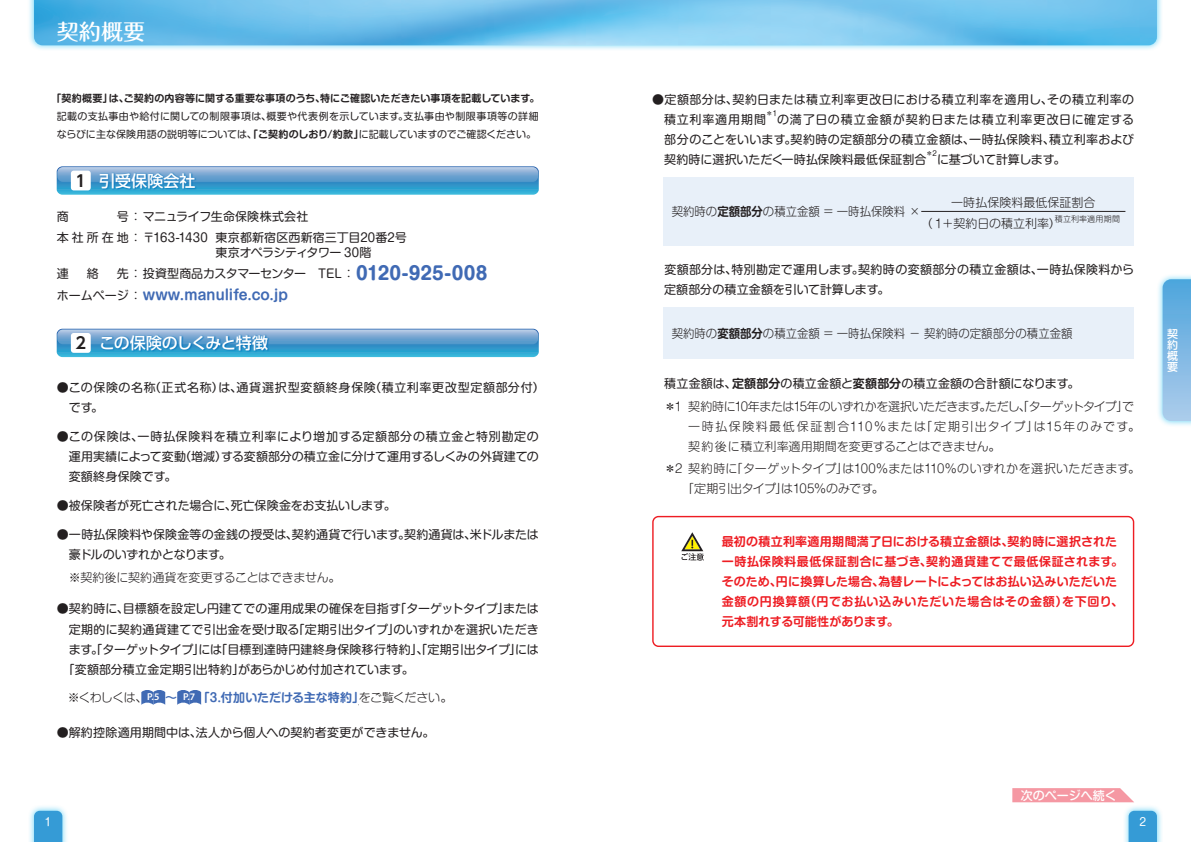
<style>
.page{position:relative;width:1191px;height:842px;background:#fff}
.page>*{position:absolute;margin:0;border:0;box-sizing:border-box;transform-origin:0 0}
.t1{font:500 22px "Maru Fo Pro";letter-spacing:.01em;color:#fff}
.t2{font:500 16px "UD Shin Go Pro";letter-spacing:-.06em;color:#fff}
.t3{font:500 16px "UD Shin Go Pro";letter-spacing:-.01em;color:#fff}
.t4{font:700 14px "Shin M Go Pro De";letter-spacing:-.02em;color:#406ab4}
.t5{font:12px/20px "Shin M Go Pro";letter-spacing:.01em;color:#231f20}
.t6{font:700 12px/20px "Shin M Go Pro De";letter-spacing:.025em;color:#ee1d23}
.t7{font:300 12px/20.7px "Shin M Go Pro";color:#231f20}
.t8{font:300 12px/22.8px "Shin M Go Pro";letter-spacing:-.045em;color:#231f20}
.t9{font:300 12px/20px "Shin M Go Pro";letter-spacing:.07em;color:#231f20}
.t10{font:300 12px "Shin M Go Pro";color:#231f20;scale:.95 1}
.t11{font:12px/20.6px "Shin M Go Pro";letter-spacing:-.035em;color:#231f20}
.t12{font:12px/20px "Shin M Go Pro";letter-spacing:.045em;color:#231f20}
.t13{font:12px/20px "Shin M Go Pro";letter-spacing:.06em;color:#231f20}
.t14{font:700 12px "Shin M Go Pro De";color:#406ab4}
.t15{font:12px "Shin M Go Pro";letter-spacing:-.01em;color:#231f20}
.t16{font:500 12px "Shin M Go Pro";color:#fff}
.t17{font:500 11px/11px "Shin M Go Pro";color:#fff;text-align:justify}
.t18{font:11px "Shin M Go Pro";color:#fff}
.t19{font:10px/18px "Shin M Go Pro";letter-spacing:.02em;color:#231f20}
.t20{font:700 10px "Shin M Go Pro De";letter-spacing:.01em;color:#231f20}
.t21{font:300 8px "Shin M Go Pro";letter-spacing:.025em;color:#231f20}
.t22{font:7.2px "Shin M Go Pro";color:#231f20}
.s1{font-family:"Shin M Go Pro De";font-weight:700}
.s2{font-family:"UD Shin Go Pro De";font-weight:700;color:#231f20}
.s3{font-weight:700;font-size:18px;color:#406ab4}
.s4{font-family:"Shin M Go Pro";font-weight:400;font-size:12px;color:#231f20}
.s5{font-family:"Shin M Go Pro";font-weight:300;color:#231f20}
.s6{font-family:"Myriad Pro";font-weight:600;font-size:10px;color:#fff}
.s7{font-weight:400}
</style>
<div class="page">
<div style="left:28px;top:804px;width:41px;height:38px;background:#40c7f4;opacity:.75"></div>
<svg style="left:34px;top:811px;width:28px;height:31px"></svg>
<div style="left:1122px;top:804px;width:41px;height:38px;background:#40c7f4;opacity:.75"></div>
<svg style="left:1128px;top:811px;width:29px;height:31px"></svg>
<div style="left:28px;top:0;width:1135px;height:52px;background:#40c7f4;opacity:.75"></div>
<img style="left:34px;top:0;width:1123px;height:45px">
<div style="left:1156px;top:273px;width:35px;height:154px;background:#40c7f4;opacity:.75"></div>
<svg style="left:1162px;top:279px;width:29px;height:142px;background:#7fb9e4"></svg>
<svg style="left:57px;top:166px;width:482px;height:29px;background:#5fa8d3"></svg>
<svg style="left:99px;top:172px;width:98px;height:18px;background:#328dc6"></svg>
<div style="left:71px;top:171px;width:20px;height:19px;background:#fff;border-radius:3px"></div>
<svg style="left:57px;top:329px;width:482px;height:28px;background:#5ca8d3"></svg>
<svg style="left:101px;top:334px;width:169px;height:18px;background:#3890c7"></svg>
<div style="left:71px;top:333px;width:20px;height:20px;background:#fff;border-radius:3px"></div>
<svg style="left:141px;top:690px;width:24px;height:15px"></svg>
<svg style="left:177px;top:690px;width:24px;height:15px"></svg>
<div style="left:663px;top:177px;width:471px;height:68px;background:#e8f0f9"></div>
<hr style="left:921px;top:211px;width:204px;height:1px;background:#231f20">
<div style="left:663px;top:308px;width:471px;height:51px;background:#e8f0f9"></div>
<div style="left:652px;top:516px;width:482px;height:131px;border:1px solid #ee1d23;border-radius:6px"></div>
<svg style="left:681px;top:532px;width:23px;height:29px"></svg>
<svg style="left:1012px;top:788px;width:122px;height:14px;background:#f59fa9"></svg>
<h1 class="t1" style="left:57px;top:14px;width:90px">契約概要</h1>
<p class="t20" style="left:51px;top:90px;width:490px">「契約概要」は、ご契約の内容等に関する重要な事項のうち、特にご確認いただきたい事項を記載しています。</p>
<p class="t19" style="left:57px;top:106px;width:483px">記載の支払事由や給付に関しての制限事項は、概要や代表例を示しています。支払事由や制限事項等の詳細ならびに主な保険用語の説明等については、<span class="s1">「ご契約のしおり/約款」</span>に記載していますのでご確認ください。</p>
<h2 class="t3" style="left:76px;top:168px;width:121px"><span class="s2">1</span> 引受保険会社</h2>
<p class="t5" style="left:57px;top:205px;width:352px;line-height:20.8px">商　　　　号 ： マニュライフ生命保険株式会社<br>本社所在地 ： 〒163-1430 東京都新宿区西新宿三丁目20番2号</p>
<p class="t11" style="left:57px;top:241px;width:432px;text-indent:159px">東京オペラシティタワー 30階<br>連　 絡　 先 ： 投資型商品カスタマーセンター　TEL ： <span class="s3">0120-925-008</span></p>
<p class="t4" style="left:57px;top:283px;width:233px"><span class="s4">ホームページ ：</span> www.manulife.co.jp</p>
<h2 class="t2" style="left:76px;top:330px;width:194px"><span class="s2">2</span> この保険のしくみと特徴</h2>
<p class="t13" style="left:69px;top:376px;width:477px;text-indent:-12px">●この保険の名称（正式名称）は、通貨選択型変額終身保険（積立利率更改型定額部分付）です。</p>
<p class="t5" style="left:69px;top:425px;width:471px;text-align:justify;text-indent:-12px">●この保険は、一時払保険料を積立利率により増加する定額部分の積立金と特別勘定の運用実績によって変動（増減）する変額部分の積立金に分けて運用するしくみの外貨建ての変額終身保険です。</p>
<p class="t5" style="left:57px;top:494px;width:340px">●被保険者が死亡された場合に、死亡保険金をお支払いします。</p>
<p class="t5" style="left:69px;top:523px;width:471px;text-indent:-12px">●一時払保険料や保険金等の金銭の授受は、契約通貨で行います。契約通貨は、米ドルまたは豪ドルのいずれかとなります。</p>
<p class="t7" style="left:57px;top:565px;width:285px">　※契約後に契約通貨を変更することはできません。</p>
<p class="t5" style="left:57px;top:597px;width:483px">●契約時に、目標額を設定し円建てでの運用成果の確保を目指す「ターゲットタイプ」または</p>
<p class="t5" style="left:69px;top:617px;width:471px">定期的に契約通貨建てで引出金を受け取る「定期引出タイプ」のいずれかを選択いただき</p>
<p class="t5" style="left:69px;top:637px;width:471px">ます。「ターゲットタイプ」には「目標到達時円建終身保険移行特約」、「定期引出タイプ」には</p>
<p class="t5" style="left:63px;top:657px;width:352px">「変額部分積立金定期引出特約」があらかじめ付加されています。</p>
<p class="t14" style="left:68px;top:688px;width:386px"><span class="s5">※くわしくは、</span><span class="s6">P.5</span> ～ <span class="s6">P.7</span> 「3.付加いただける主な特約」<span class="s5">をご覧ください。</span></p>
<p class="t5" style="left:57px;top:721px;width:379px">●解約控除適用期間中は、法人から個人への契約者変更ができません。</p>
<h1 class="t1" style="left:57px;top:163px;width:90px">契約概要</h1>
<p class="t12" style="left:664px;top:88px;width:471px;text-indent:-12px">●定額部分は、契約日または積立利率更改日における積立利率を適用し、その積立利率の積立利率適用期間</p>
<p class="t22" style="left:766px;top:108px;width:13px">＊1</p>
<p class="t5" style="left:664px;top:108px;width:471px;text-align:justify;text-indent:113px">の満了日の積立金額が契約日または積立利率更改日に確定する部分のことをいいます。契約時の定額部分の積立金額は、一時払保険料、積立利率および契約時に選択いただく一時払保険料最低保証割合</p>
<p class="t22" style="left:925px;top:148px;width:13px">＊2</p>
<p class="t15" style="left:937px;top:150px;width:130px">に基づいて計算します。</p>
<p class="t10" style="left:671px;top:202px;width:263px">契約時の<span class="s1">定額部分</span>の積立金額 = 一時払保険料 ×</p>
<p class="t7" style="left:920px;top:191px;width:176px;text-indent:31px">一時払保険料最低保証割合（１＋契約日の積立利率）</p>
<p class="t21" style="left:1054px;top:212px;width:67px">積立利率適用期間</p>
<p class="t5" style="left:664px;top:258px;width:471px;text-indent:-12px">　変額部分は、特別勘定で運用します。契約時の変額部分の積立金額は、一時払保険料から定額部分の積立金額を引いて計算します。</p>
<p class="t10" style="left:671px;top:324px;width:423px">契約時の<span class="s1">変額部分</span>の積立金額 = 一時払保険料 − 契約時の定額部分の積立金額</p>
<p class="t8" style="left:664px;top:370px;width:471px;text-indent:-12px"><span class="s7">　積立金額は、</span><span class="s1">定額部分</span><span class="s7">の積立金額と</span><span class="s1">変額部分</span><span class="s7">の積立金額の合計額になります。<br></span>＊1 契約時に10年または15年のいずれかを選択いただきます。ただし、「ターゲットタイプ」で</p>
<p class="t9" style="left:688px;top:415px;width:453px">一時払保険料最低保証割合110％または「定期引出タイプ」は15年のみです。契約後に積立利率適用期間を変更することはできません。</p>
<p class="t7" style="left:682px;top:457px;width:459px;line-height:20px;text-indent:-18px">＊2 契約時に「ターゲットタイプ」は100％または110％のいずれかを選択いただきます。「定期引出タイプ」は105％のみです。</p>
<p class="t6" style="left:721px;top:530px;width:403px">最初の積立利率適用期間満了日における積立金額は、契約時に選択された一時払保険料最低保証割合に基づき、契約通貨建てで最低保証されます。そのため、円に換算した場合、為替レートによってはお払い込みいただいた金額の円換算額（円でお払い込みいただいた場合はその金額）を下回り、元本割れする可能性があります。</p>
<p class="t16" style="left:1020px;top:785px;width:97px">次のページへ続く</p>
<p class="t18" style="left:45px;top:813px;width:8px">1</p>
<p class="t18" style="left:1139px;top:813px;width:8px">2</p>
<p class="t17" style="left:1167px;top:327px;width:12px">契約概要</p>
</div>
